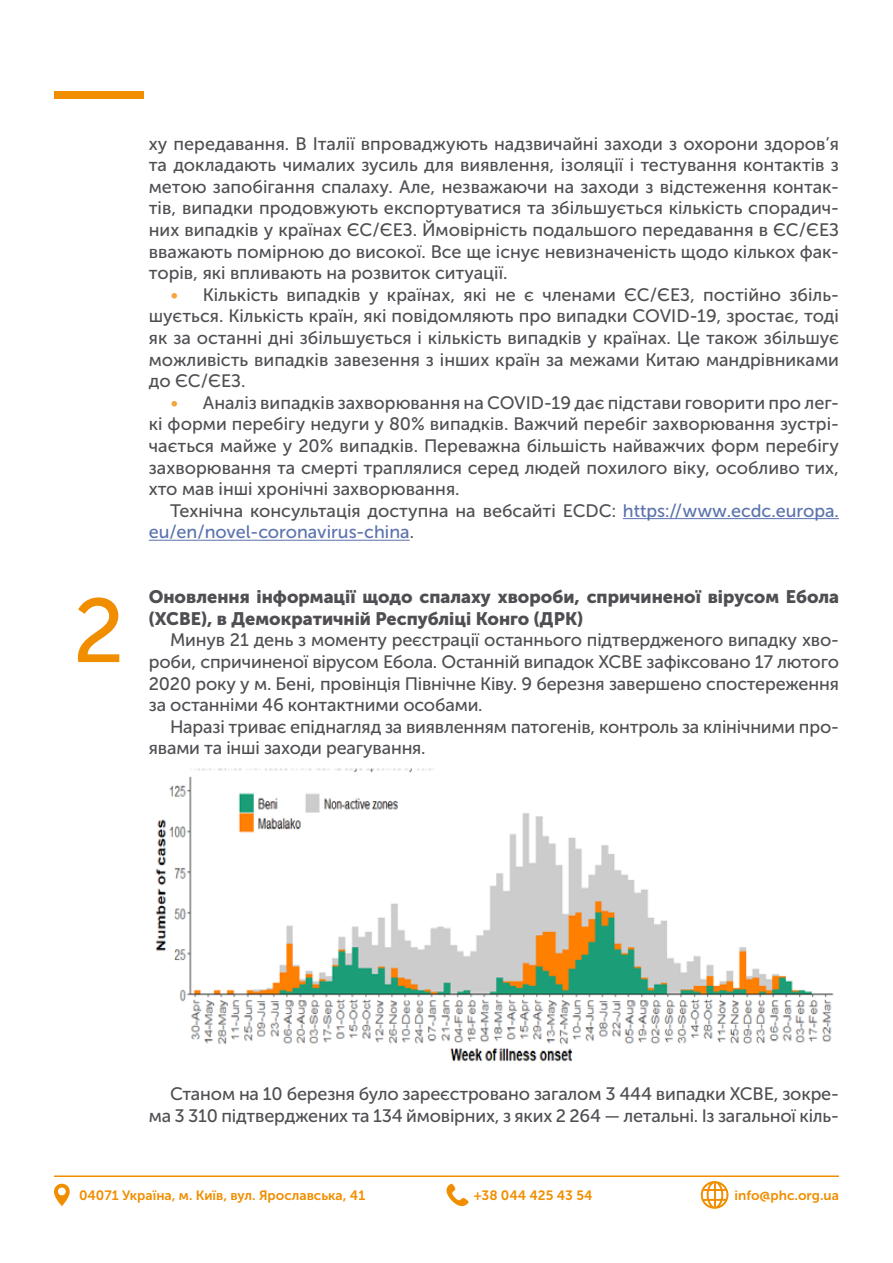
<style>
.page{position:relative;width:893px;height:1263px;background:#fff}
.page>*{position:absolute;margin:0;border:0;box-sizing:border-box;transform-origin:0 0}
.t1{font:90px "Museo Sans Cyrl 500";color:#f08e00}
.t2{font:18px/21.6px "Museo Sans Cyrl 500";letter-spacing:-.01em;color:#504e53;text-align:justify}
.t3{font:18px/21.6px "Museo Sans Cyrl 900";color:#504e53}
.t4{font:18px/21.6px "Museo Sans Cyrl 500";color:#5a72ad}
.t5{font:13.5px "Museo Sans Cyrl 700";color:#f08e00}
.s1{color:#f4a53e}
.s2{color:#504e53}
</style>
<div class="page">
<hr style="left:54px;top:1175px;width:785px;height:2px;background:#f08e00">
<svg style="left:701px;top:1181px;width:27px;height:28px"></svg>
<svg style="left:54px;top:1184px;width:16px;height:22px"></svg>
<svg style="left:446px;top:1183px;width:23px;height:23px"></svg>
<div style="left:54px;top:91px;width:90px;height:8px;background:#f08e00"></div>
<hr style="left:623px;top:518px;width:216px;height:1px;background:#5a72ad">
<hr style="left:149px;top:540px;width:261px;height:1px;background:#5a72ad">
<img style="left:155px;top:768px;width:679px;height:294px">
<h1 class="t1" style="left:73px;top:582px;width:53px">2</h1>
<p class="t2" style="left:149px;top:133px;width:692px">ху передавання. В Італії впроваджують надзвичайні заходи з охорони здоров’я та докладають чималих зусиль для виявлення, ізоляції і тестування контактів з метою запобігання спалаху. Але, незважаючи на заходи з відстеження контак&shy;тів, випадки продовжують експортуватися та збільшується кількість спорадич&shy;них випадків у країнах ЄС/ЄЕЗ. Ймовірність подальшого передавання в ЄС/ЄЕЗ вважають помірною до високої. Все ще існує невизначеність щодо кількох фак&shy;торів, які впливають на розвиток ситуації.</p>
<p class="t2" style="left:149px;top:284px;width:692px;text-indent:21px"><span class="s1">•</span> Кількість випадків у країнах, які не є членами ЄС/ЄЕЗ, постійно збіль&shy;шується. Кількість країн, які повідомляють про випадки COVID-19, зростає, тоді як за останні дні збільшується і кількість випадків у країнах. Це також збільшує можливість випадків завезення з інших країн за межами Китаю мандрівниками до ЄС/ЄЕЗ.</p>
<p class="t2" style="left:149px;top:392px;width:692px;text-indent:21px"><span class="s1">•</span> Аналіз випадків захворювання на COVID-19 дає підстави говорити про лег&shy;кі форми перебігу недуги у 80% випадків. Важчий перебіг захворювання зустрі&shy;чається майже у 20% випадків. Переважна більшість найважчих форм перебігу захворювання та смерті траплялися серед людей похилого віку, особливо тих, хто мав інші хронічні захворювання.</p>
<p class="t4" style="left:149px;top:500px;width:692px;text-indent:21px"><span class="s2">Технічна консультація доступна на вебсайті ECDC:</span> https://www.ecdc.europa. eu/en/novel-coronavirus-china<span class="s2">.</span></p>
<p class="t3" style="left:149px;top:586px;width:692px">Оновлення інформації щодо спалаху хвороби, спричиненої вірусом Ебола (ХСВЕ), в Демократичній Республіці Конго (ДРК)</p>
<p class="t2" style="left:149px;top:629px;width:692px;text-indent:21px">Минув 21 день з моменту реєстрації останнього підтвердженого випадку хво&shy;роби, спричиненої вірусом Ебола. Останній випадок ХСВЕ зафіксовано 17 лютого 2020 року у м. Бені, провінція Північне Ківу. 9 березня завершено спостереження за останніми 46 контактними особами.</p>
<p class="t2" style="left:149px;top:716px;width:692px;text-indent:21px">Наразі триває епіднагляд за виявленням патогенів, контроль за клінічними про&shy;явами та інші заходи реагування.</p>
<p class="t2" style="left:149px;top:1083px;width:692px;text-align:right">Станом на 10 березня було зареєстровано загалом 3 444 випадки ХСВЕ, зокре&shy;ма 3 310 підтверджених та 134 ймовірних, з яких 2 264 — летальні. Із загальної кіль-</p>
<p class="t5" style="left:79px;top:1188px;width:288px">04071 Україна, м. Київ, вул. Ярославська, 41</p>
<p class="t5" style="left:474px;top:1188px;width:120px">+38 044 425 43 54</p>
<p class="t5" style="left:735px;top:1188px;width:106px">info@phc.org.ua</p>
</div>
